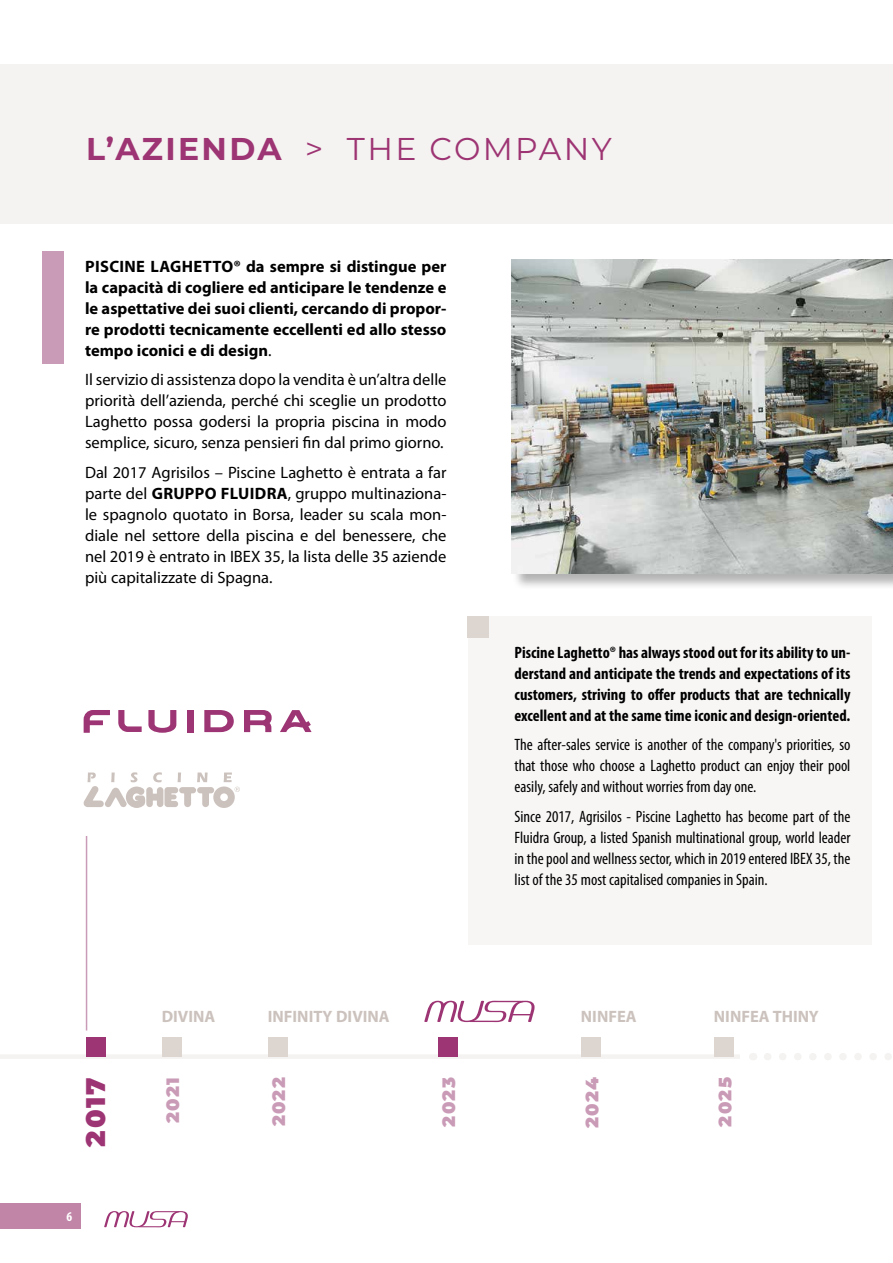
<style>
.page{position:relative;width:893px;height:1263px;background:#fff}
.page>*{position:absolute;margin:0;border:0;box-sizing:border-box;transform-origin:0 0}
.t1{font:31.5px "Montserrat";letter-spacing:.075em;color:#9d3473}
.t2{font:900 27px "Montserrat";color:#9d3473}
.t3{font:900 18px "Montserrat";letter-spacing:.065em;color:#ca9bb6}
.t4{font:16.5px/21px "Myriad Pro";color:#000;text-align:justify}
.t5{font:condensed 16.5px/21px "Myriad Pro";color:#000;text-align:justify}
.t6{font:700 condensed 16.5px/21px "Myriad Pro";color:#000;text-align:justify}
.t7{font:700 16.5px/21px "Myriad Pro";color:#000;text-align:justify}
.t8{font:700 16.5px "Myriad Pro";color:#ccc2bd}
.t9{font:700 condensed 13.5px "Myriad Pro";color:#fff}
.s1{font-weight:700}
.s2{font-weight:400}
</style>
<div class="page">
<svg style="left:104px;top:1211px;width:84px;height:16px"></svg>
<div style="left:0;top:1203px;width:81px;height:26px;background:#c185a7"></div>
<svg style="left:424px;top:1001px;width:111px;height:21px"></svg>
<div style="left:0;top:65px;width:893px;height:159px;background:#f5f3f1"></div>
<div style="left:468px;top:617px;width:404px;height:328px;background:#f8f6f5"></div>
<svg style="left:83px;top:772px;width:157px;height:36px"></svg>
<div style="left:0;top:1054px;width:740px;height:5px;background:#f5f3f1"></div>
<svg style="left:768px;top:1053px;width:124px;height:7px"></svg>
<svg style="left:84px;top:710px;width:26px;height:23px"></svg>
<svg style="left:148px;top:710px;width:28px;height:23px"></svg>
<div style="left:187px;top:710px;width:6px;height:22px;background:#9d3473"></div>
<svg style="left:204px;top:710px;width:30px;height:22px"></svg>
<svg style="left:244px;top:710px;width:28px;height:22px"></svg>
<svg style="left:118px;top:710px;width:24px;height:22px"></svg>
<svg style="left:280px;top:710px;width:32px;height:22px"></svg>
<div style="left:512px;top:260px;width:381px;height:330px;background:#000;opacity:.3"></div>
<img style="left:512px;top:259px;width:381px;height:314px">
<hr style="left:86px;top:836px;width:1px;height:194px;background:#ca9bb6">
<div style="left:43px;top:251px;width:21px;height:113px;background:#ca9bb6"></div>
<div style="left:468px;top:617px;width:21px;height:21px;background:#dcd5d0"></div>
<div style="left:714px;top:1037px;width:20px;height:19px;background:#dcd5d0"></div>
<div style="left:581px;top:1037px;width:20px;height:19px;background:#dcd5d0"></div>
<div style="left:438px;top:1037px;width:20px;height:19px;background:#9d3473"></div>
<div style="left:268px;top:1037px;width:20px;height:19px;background:#dcd5d0"></div>
<div style="left:162px;top:1037px;width:20px;height:19px;background:#dcd5d0"></div>
<div style="left:86px;top:1037px;width:20px;height:19px;background:#9d3473"></div>
<h1 class="t1" style="left:86px;top:127px;width:527px"><span class="s1">L’AZIENDA</span> &gt; THE COMPANY</h1>
<p class="t7" style="left:85px;top:256px;width:363px">PISCINE LAGHETTO® da sempre si distingue per la capacità di cogliere ed anticipare le tendenze e le aspettative dei suoi clienti, cercando di propor&shy;re prodotti tecnicamente eccellenti ed allo stesso tempo iconici e di design<span class="s2">.</span></p>
<p class="t4" style="left:85px;top:370px;width:363px">Il servizio di assistenza dopo la vendita è un’altra delle priorità dell’azienda, perché chi sceglie un prodotto Laghetto possa godersi la propria piscina in modo semplice, sicuro, senza pensieri fin dal primo giorno.</p>
<p class="t4" style="left:85px;top:462px;width:363px">Dal 2017 Agrisilos – Piscine Laghetto è entrata a far parte del <span class="s1">GRUPPO FLUIDRA</span>, gruppo multinaziona&shy;le spagnolo quotato in Borsa, leader su scala mon&shy;diale nel settore della piscina e del benessere, che nel 2019 è entrato in IBEX 35, la lista delle 35 aziende più capitalizzate di Spagna.</p>
<p class="t6" style="left:514px;top:642px;width:337px">Piscine Laghetto® has always stood out for its ability to un&shy;derstand and anticipate the trends and expectations of its customers, striving to offer products that are technically excellent and at the same time iconic and design-oriented.</p>
<p class="t5" style="left:514px;top:735px;width:337px">The after-sales service is another of the company's priorities, so that those who choose a Laghetto product can enjoy their pool easily, safely and without worries from day one.</p>
<p class="t5" style="left:514px;top:806px;width:337px">Since 2017, Agrisilos - Piscine Laghetto has become part of the Fluidra Group, a listed Spanish multinational group, world leader in the pool and wellness sector, which in 2019 entered IBEX 35, the list of the 35 most capitalised companies in Spain.</p>
<p class="t8" style="left:162px;top:1007px;width:55px">DIVINA</p>
<p class="t8" style="left:268px;top:1007px;width:123px">INFINITY DIVINA</p>
<p class="t8" style="left:581px;top:1007px;width:57px">NINFEA</p>
<p class="t8" style="left:714px;top:1007px;width:106px">NINFEA THINY</p>
<h2 class="t2" style="left:75px;top:1147px;width:71px;rotate:-90deg">2017</h2>
<p class="t3" style="left:265px;top:1126px;width:51px;rotate:-90deg">2022</p>
<p class="t3" style="left:435px;top:1126px;width:51px;rotate:-90deg">2023</p>
<p class="t3" style="left:578px;top:1128px;width:53px;rotate:-90deg">2024</p>
<p class="t3" style="left:711px;top:1127px;width:51px;rotate:-90deg">2025</p>
<p class="t3" style="left:159px;top:1123px;width:47px;rotate:-90deg">2021</p>
<p class="t9" style="left:67px;top:1209px;width:7px">6</p>
</div>
